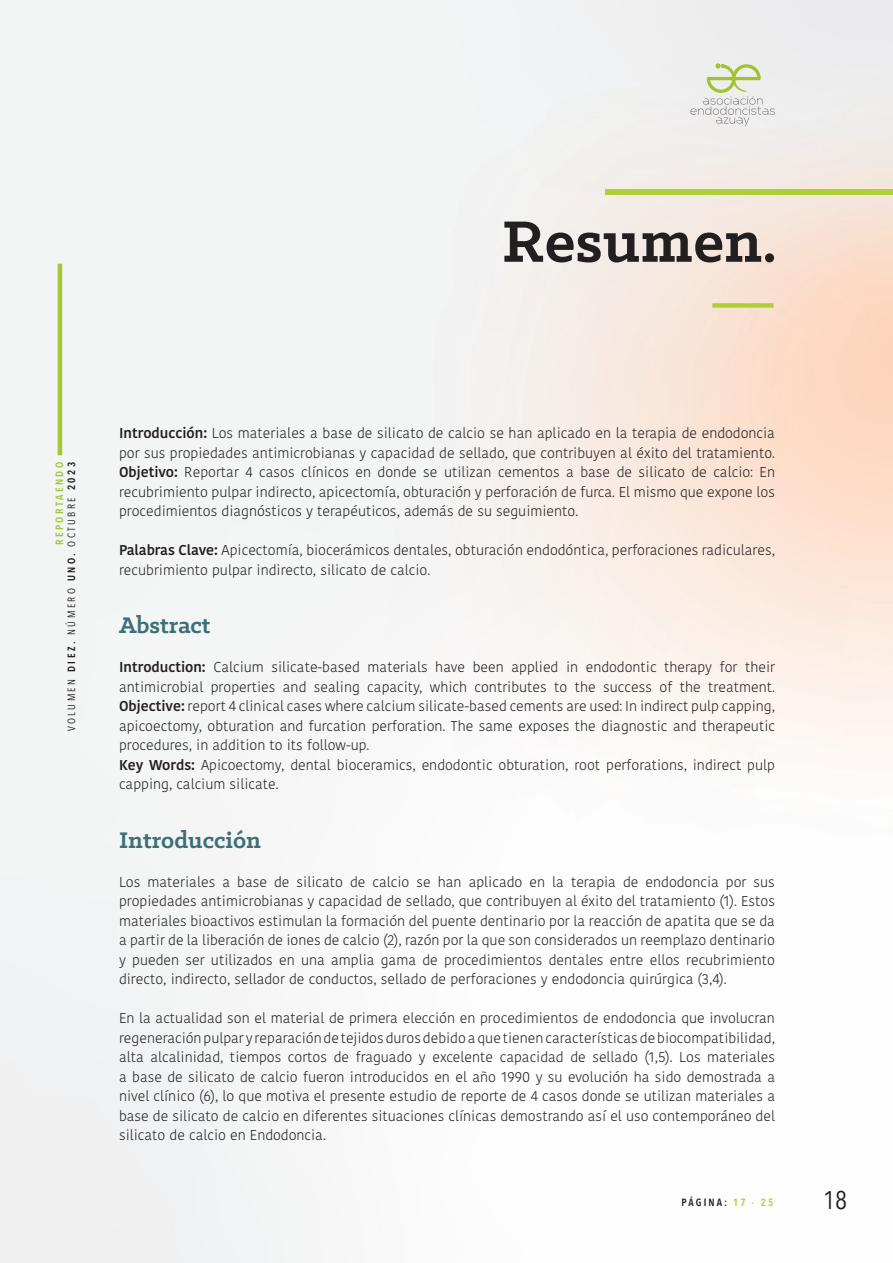
<style>
.page{position:relative;width:893px;height:1263px;background:#fff}
.page>*{position:absolute;margin:0;border:0;box-sizing:border-box;transform-origin:0 0}
.texto{font:700 66px "Klinic Slab";color:#231f20}
.texto-2{font:700 25.5px "Klinic Slab";color:#3d6f77}
.t1{font:25.5px "Avenir Next Condensed";color:#231f20}
.texto-3{font:300 14.25px/19.5px "Kohinoor Bangla";color:#231f20;text-align:justify}
.t2{font:10.5px/12px "Avenir Next Condensed";letter-spacing:.23em;color:#231f20;text-align:right}
.t3{font:600 10.5px "Avenir Next Condensed";letter-spacing:.2em;color:#231f20}
.texto-4{font:600 10.5px "Avenir Next Condensed";color:#abcf38}
.s1{font-weight:600;color:#abcf38}
.s2{font-weight:600}
</style>
<div class="page">
<img style="left:0;top:0;width:893px;height:1263px">
<div style="left:606px;top:189px;width:287px;height:5px;background:#aed036"></div>
<div style="left:712px;top:303px;width:61px;height:5px;background:#aed036"></div>
<p class="texto" style="left:502px;top:198px;width:277px">Resumen.</p>
<p class="t2" style="left:53px;top:731px;width:271px;rotate:-90deg"><span class="s1">REPORTAENDO<br></span>VOLUMEN <span class="s2">DIEZ.</span> NÚMERO <span class="s2">UNO.</span> OCTUBRE <span class="s2">2023</span></p>
<p class="texto-3" style="left:119px;top:423px;width:657px"><span class="s2">Introducción:</span> Los materiales a base de silicato de calcio se han aplicado en la terapia de endodoncia por sus propiedades antimicrobianas y capacidad de sellado, que contribuyen al éxito del tratamiento.<br><span class="s2">Objetivo:</span> Reportar 4 casos clínicos en donde se utilizan cementos a base de silicato de calcio: En recubrimiento pulpar indirecto, apicectomía, obturación y perforación de furca. El mismo que expone los procedimientos diagnósticos y terapéuticos, además de su seguimiento.</p>
<p class="texto-3" style="left:119px;top:540px;width:657px"><span class="s2">Palabras Clave:</span> Apicectomía, biocerámicos dentales, obturación endodóntica, perforaciones radiculares, recubrimiento pulpar indirecto, silicato de calcio.</p>
<p class="texto-2" style="left:119px;top:608px;width:93px">Abstract</p>
<p class="texto-3" style="left:119px;top:657px;width:657px"><span class="s2">Introduction:</span> Calcium silicate-based materials have been applied in endodontic therapy for their antimicrobial properties and sealing capacity, which contributes to the success of the treatment.<br><span class="s2">Objective:</span> report 4 clinical cases where calcium silicate-based cements are used: In indirect pulp capping, apicoectomy, obturation and furcation perforation. The same exposes the diagnostic and therapeutic procedures, in addition to its follow-up.</p>
<p class="texto-3" style="left:119px;top:755px;width:657px"><span class="s2">Key Words:</span> Apicoectomy, dental bioceramics, endodontic obturation, root perforations, indirect pulp capping, calcium silicate.</p>
<p class="texto-2" style="left:119px;top:823px;width:143px">Introducción</p>
<p class="texto-3" style="left:119px;top:872px;width:657px">Los materiales a base de silicato de calcio se han aplicado en la terapia de endodoncia por sus propiedades antimicrobianas y capacidad de sellado, que contribuyen al éxito del tratamiento (1). Estos materiales bioactivos estimulan la formación del puente dentinario por la reacción de apatita que se da a partir de la liberación de iones de calcio (2), razón por la que son considerados un reemplazo dentinario y pueden ser utilizados en una amplia gama de procedimientos dentales entre ellos recubrimiento directo, indirecto, sellador de conductos, sellado de perforaciones y endodoncia quirúrgica (3,4).</p>
<p class="texto-3" style="left:119px;top:1008px;width:658px">En la actualidad son el material de primera elección en procedimientos de endodoncia que involucran regeneración pulpar y reparación de tejidos duros debido a que tienen características de biocompatibilidad, alta alcalinidad, tiempos cortos de fraguado y excelente capacidad de sellado (1,5). Los materiales a base de silicato de calcio fueron introducidos en el año 1990 y su evolución ha sido demostrada a nivel clínico (6), lo que motiva el presente estudio de reporte de 4 casos donde se utilizan materiales a base de silicato de calcio en diferentes situaciones clínicas demostrando así el uso contemporáneo del silicato de calcio en Endodoncia.</p>
<p class="t3" style="left:682px;top:1193px;width:47px">PÁGINA:</p>
<p class="texto-4" style="left:733px;top:1193px;width:42px">17 - 25</p>
<h2 class="t1" style="left:823px;top:1178px;width:25px">18</h2>
</div>
